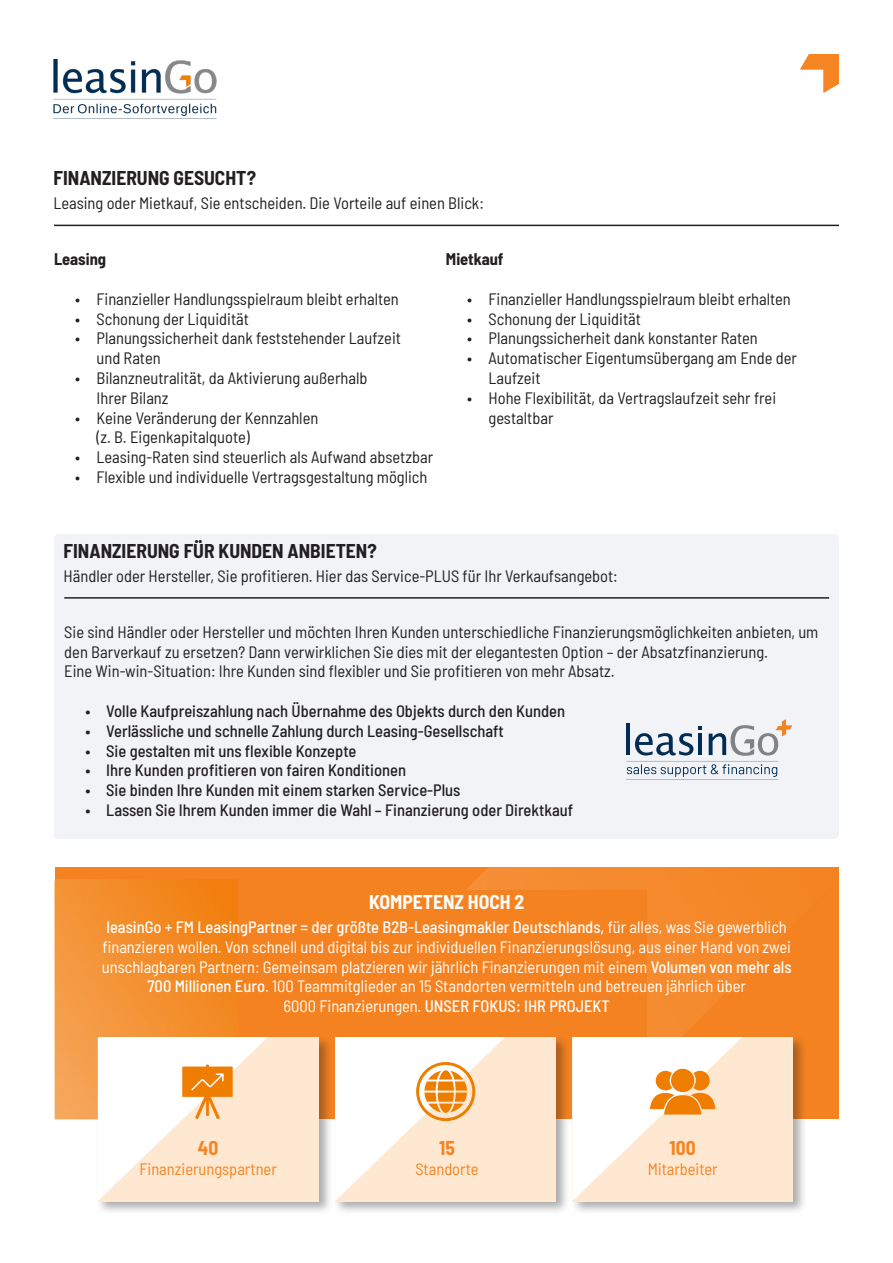
<style>
.page{position:relative;width:893px;height:1263px;background:#fff}
.page>*{position:absolute;margin:0;border:0;box-sizing:border-box;transform-origin:0 0}
.t1{font:700 semi-condensed 19.5px "Barlow";color:#231f20}
.Cases_Zwischenübersc{font:700 semi-condensed 19.5px "Barlow";color:#fff}
.Cases_Zwischenübersc-2{font:700 semi-condensed 19.5px "Barlow";color:#f58423}
.t2{font:semi-condensed 16.5px/19.8px "Barlow";color:#231f20}
.Cases_Zwischenübersc-3{font:semi-condensed 16.5px/19.8px "Barlow";color:#fff;text-align:center}
.t3{font:500 semi-condensed 16.5px "Barlow";color:#231f20}
.Cases_Zwischenübersc-4{font:500 semi-condensed 16.5px "Barlow";color:#fff}
.Cases_Zwischenübersc-5{font:semi-condensed 16.5px "Barlow";color:#f58423}
.t4{font:700 semi-condensed 16.5px "Barlow";color:#231f20}
.s1{font-weight:500}
.s2{font-weight:400}
</style>
<div class="page">
<svg style="left:800px;top:54px;width:39px;height:39px"></svg>
<img style="left:53px;top:59px;width:164px;height:60px">
<div style="left:54px;top:534px;width:785px;height:305px;background:#f1f3f6;border-radius:4px"></div>
<hr style="left:54px;top:225px;width:785px;height:1px;background:#231f20">
<hr style="left:64px;top:597px;width:765px;height:2px;background:#231f20">
<div style="left:55px;top:867px;width:784px;height:252px;background:#f58220"></div>
<img style="left:466px;top:867px;width:273px;height:168px">
<img style="left:54px;top:879px;width:184px;height:240px">
<div style="left:96px;top:1035px;width:237px;height:180px;background:#231f20;opacity:.37"></div>
<div style="left:98px;top:1037px;width:220px;height:164px;background:#fee8d1"></div>
<div style="left:333px;top:1035px;width:237px;height:180px;background:#231f20;opacity:.37"></div>
<div style="left:335px;top:1037px;width:221px;height:164px;background:#fee8d1"></div>
<div style="left:570px;top:1035px;width:237px;height:180px;background:#231f20;opacity:.37"></div>
<div style="left:572px;top:1037px;width:221px;height:164px;background:#fee8d1"></div>
<svg style="left:98px;top:1037px;width:170px;height:164px"></svg>
<svg style="left:335px;top:1037px;width:170px;height:164px"></svg>
<svg style="left:572px;top:1037px;width:170px;height:164px"></svg>
<div style="left:671px;top:1069px;width:23px;height:23px;background:#ef7d00;border-radius:50%"></div>
<hr style="left:626px;top:724px;width:4px;height:31px;background:#002c55">
<svg style="left:635px;top:726px;width:67px;height:29px"></svg>
<hr style="left:698px;top:734px;width:4px;height:21px;background:#002c55">
<svg style="left:709px;top:719px;width:83px;height:37px"></svg>
<hr style="left:626px;top:761px;width:152px;height:1px;background:#002c55">
<hr style="left:626px;top:779px;width:152px;height:1px;background:#002c55">
<svg style="left:627px;top:764px;width:150px;height:13px"></svg>
<p class="t1" style="left:53px;top:164px;width:204px">FINANZIERUNG GESUCHT?</p>
<p class="t2" style="left:53px;top:192px;width:432px">Leasing oder Mietkauf, Sie entscheiden. Die Vorteile auf einen Blick:</p>
<p class="t4" style="left:54px;top:247px;width:54px">Leasing</p>
<p class="t2" style="left:75px;top:288px;width:325px">• Finanzieller Handlungsspielraum bleibt erhalten</p>
<p class="t2" style="left:75px;top:308px;width:175px">• Schonung der Liquidität</p>
<p class="t2" style="left:97px;top:327px;width:306px;text-indent:-21px">• Planungssicherheit dank feststehender Laufzeit und Raten</p>
<p class="t2" style="left:97px;top:367px;width:272px;text-indent:-21px">• Bilanzneutralität, da Aktivierung außerhalb<br>Ihrer Bilanz</p>
<p class="t2" style="left:97px;top:407px;width:223px;text-indent:-21px">• Keine Veränderung der Kennzahlen (z. B. Eigenkapitalquote)</p>
<p class="t2" style="left:75px;top:446px;width:359px">• Leasing-Raten sind steuerlich als Aufwand absetzbar</p>
<p class="t2" style="left:75px;top:466px;width:354px">• Flexible und individuelle Vertragsgestaltung möglich</p>
<p class="t4" style="left:446px;top:247px;width:59px">Mietkauf</p>
<p class="t2" style="left:467px;top:288px;width:325px">• Finanzieller Handlungsspielraum bleibt erhalten</p>
<p class="t2" style="left:467px;top:308px;width:175px">• Schonung der Liquidität</p>
<p class="t2" style="left:467px;top:327px;width:292px">• Planungssicherheit dank konstanter Raten</p>
<p class="t2" style="left:488px;top:347px;width:310px;text-indent:-21px">• Automatischer Eigentumsübergang am Ende der<br>Laufzeit</p>
<p class="t2" style="left:488px;top:387px;width:289px;text-indent:-21px">• Hohe Flexibilität, da Vertragslaufzeit sehr frei gestaltbar</p>
<p class="t1" style="left:64px;top:537px;width:315px">FINANZIERUNG FÜR KUNDEN ANBIETEN?</p>
<p class="t2" style="left:64px;top:565px;width:556px">Händler oder Hersteller, Sie profitieren. Hier das Service-PLUS für Ihr Verkaufsangebot:</p>
<p class="t2" style="left:64px;top:621px;width:756px">Sie sind Händler oder Hersteller und möchten Ihren Kunden unterschiedliche Finanzierungsmöglichkeiten anbieten, um den Barverkauf zu ersetzen? Dann verwirklichen Sie dies mit der elegantesten Option – der Absatzfinanzierung.</p>
<p class="t2" style="left:64px;top:660px;width:552px">Eine Win-win-Situation: Ihre Kunden sind flexibler und Sie profitieren von mehr Absatz.</p>
<p class="t3" style="left:86px;top:699px;width:481px">• Volle Kaufpreiszahlung nach Übernahme des Objekts durch den Kunden</p>
<p class="t3" style="left:86px;top:719px;width:420px">• Verlässliche und schnelle Zahlung durch Leasing-Gesellschaft</p>
<p class="t3" style="left:86px;top:739px;width:272px">• Sie gestalten mit uns flexible Konzepte</p>
<p class="t3" style="left:86px;top:758px;width:322px">• Ihre Kunden profitieren von fairen Konditionen</p>
<p class="t3" style="left:86px;top:778px;width:376px">• Sie binden Ihre Kunden mit einem starken Service-Plus</p>
<p class="t3" style="left:86px;top:798px;width:489px">• Lassen Sie Ihrem Kunden immer die Wahl – Finanzierung oder Direktkauf</p>
<p class="Cases_Zwischenübersc" style="left:369px;top:888px;width:157px">KOMPETENZ HOCH 2</p>
<p class="Cases_Zwischenübersc-3" style="left:102px;top:916px;width:691px"><span class="s1">leasinGo + FM LeasingPartner = der größte B2B-Leasingmakler Deutschlands,</span> für alles, was Sie gewerblich finanzieren wollen. Von schnell und digital bis zur individuellen Finanzierungslösung, aus einer Hand von zwei unschlagbaren Partnern: Gemeinsam platzieren wir jährlich Finanzierungen mit einem <span class="s1">Volumen von mehr als 700 Millionen Euro</span>. 100 Teammitglieder an 15 Standorten vermitteln und betreuen jährlich über</p>
<p class="Cases_Zwischenübersc-4" style="left:284px;top:994px;width:328px"><span class="s2">6000 Finanzierungen.</span> UNSER FOKUS: IHR PROJEKT</p>
<p class="Cases_Zwischenübersc-2" style="left:198px;top:1133px;width:22px">40</p>
<p class="Cases_Zwischenübersc-5" style="left:140px;top:1157px;width:139px">Finanzierungspartner</p>
<p class="Cases_Zwischenübersc-2" style="left:439px;top:1133px;width:17px">15</p>
<p class="Cases_Zwischenübersc-5" style="left:415px;top:1157px;width:65px">Standorte</p>
<p class="Cases_Zwischenübersc-2" style="left:670px;top:1133px;width:28px">100</p>
<p class="Cases_Zwischenübersc-5" style="left:648px;top:1157px;width:72px">Mitarbeiter</p>
</div>
